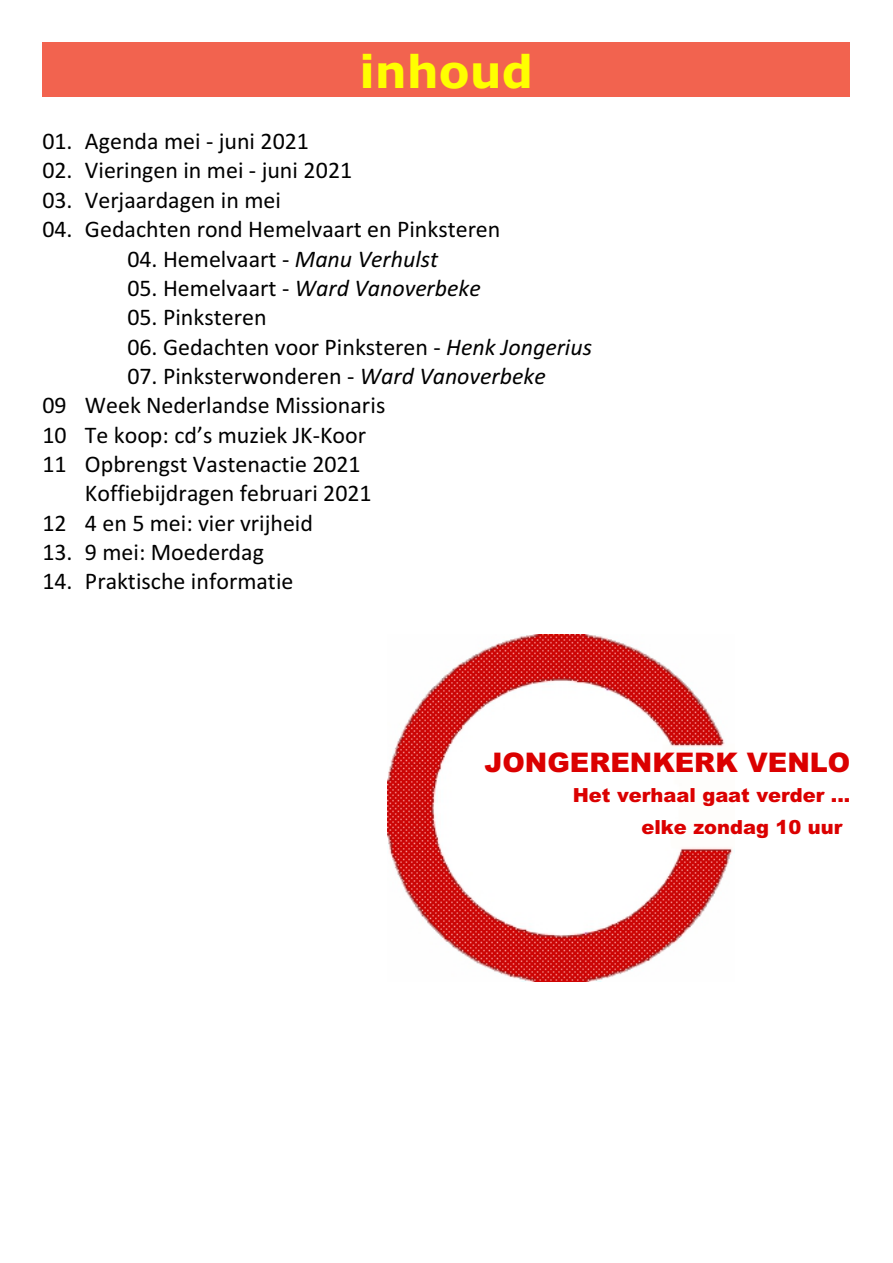
<style>
.page{position:relative;width:893px;height:1263px;background:#fff}
.page>*{position:absolute;margin:0;border:0;box-sizing:border-box;transform-origin:0 0}
.t1{font:700 45px "Verdana";color:#ff0}
.t2{font:900 27px "Arial";color:#db0000}
.t3{font:24px "Calibri";color:#000}
.t4{font:italic 24px "Calibri";color:#000}
.t5{font:900 19.5px/32.2px "Arial";color:#db0000}
.s1{font-style:italic}
.s2{font-style:normal}
</style>
<div class="page">
<div style="left:42px;top:42px;width:808px;height:55px;background:#f2634f"></div>
<img style="left:387px;top:634px;width:348px;height:347px">
<h1 class="t1" style="left:359px;top:53px;width:175px">inhoud</h1>
<p class="t3" style="left:42px;top:131px;width:268px">01. Agenda mei - juni 2021</p>
<p class="t3" style="left:42px;top:160px;width:311px">02. Vieringen in mei - juni 2021</p>
<p class="t3" style="left:42px;top:190px;width:240px">03. Verjaardagen in mei</p>
<p class="t3" style="left:42px;top:219px;width:459px">04. Gedachten rond Hemelvaart en Pinksteren</p>
<p class="t3" style="left:127px;top:248px;width:312px">04. Hemelvaart - <span class="s1">Manu Verhulst</span></p>
<p class="t4" style="left:127px;top:278px;width:355px"><span class="s2">05. Hemelvaart -</span> Ward Vanoverbeke</p>
<p class="t3" style="left:127px;top:307px;width:141px">05. Pinksteren</p>
<p class="t3" style="left:127px;top:337px;width:466px">06. Gedachten voor Pinksteren - <span class="s1">Henk Jongerius</span></p>
<p class="t3" style="left:127px;top:366px;width:420px">07. Pinksterwonderen - <span class="s1">Ward Vanoverbeke</span></p>
<p class="t3" style="left:42px;top:395px;width:344px">09 Week Nederlandse Missionaris</p>
<p class="t3" style="left:42px;top:425px;width:325px">10 Te koop: cd’s muziek JK-Koor</p>
<p class="t3" style="left:42px;top:454px;width:320px">11 Opbrengst Vastenactie 2021</p>
<p class="t3" style="left:85px;top:483px;width:288px">Koffiebijdragen februari 2021</p>
<p class="t3" style="left:42px;top:513px;width:272px">12 4 en 5 mei: vier vrijheid</p>
<p class="t3" style="left:42px;top:542px;width:223px">13. 9 mei: Moederdag</p>
<p class="t3" style="left:42px;top:571px;width:252px">14. Praktische informatie</p>
<p class="t2" style="left:484px;top:753px;width:367px">JONGERENKERK VENLO</p>
<p class="t5" style="left:641px;top:781px;width:210px;text-indent:-69px">Het verhaal gaat verder ... elke zondag 10 uur</p>
</div>
